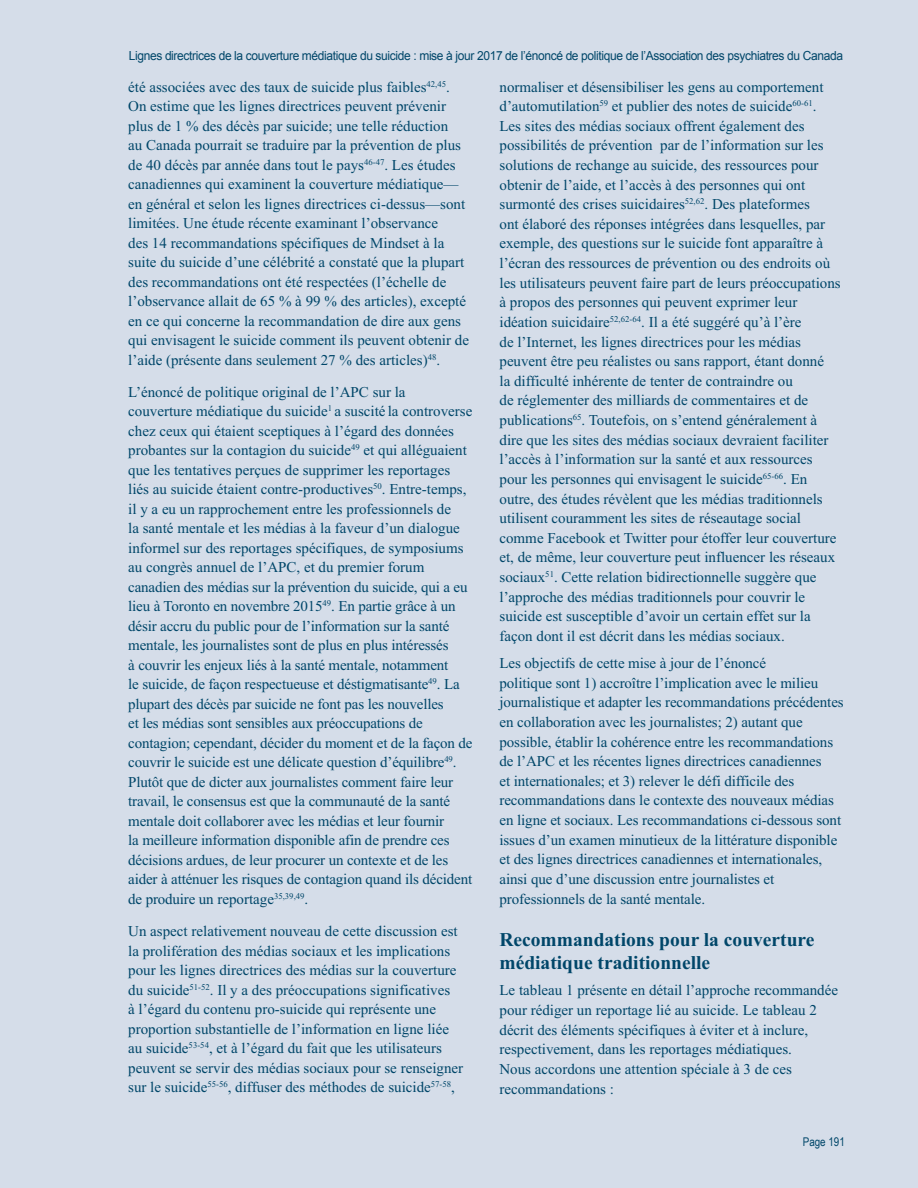
<style>
.page{position:relative;width:918px;height:1188px;background:#d5dde9}
.page>*{position:absolute;margin:0;border:0;box-sizing:border-box;transform-origin:0 0}
.Heading_Level_1{font:700 19.5px/22.6px "Times New Roman";color:#004669}
.Body_text{font:15px/19.5px "Times New Roman";color:#004669}
.Running_Head_centre{font:12.45px "Arial";letter-spacing:-.03em;color:#004669;scale:.96 1}
.footer_page_number_R{font:12px "Arial Narrow";color:#004669}
</style>
<div class="page">
<p class="Running_Head_centre" style="left:129px;top:47px;width:745px">Lignes directrices de la couverture médiatique du suicide : mise à jour 2017 de l’énoncé de politique de l’Association des psychiatres du Canada</p>
<p class="Body_text" style="left:128px;top:77px;width:342px">été associées avec des taux de suicide plus faibles<sup>42,45</sup>.<br>On estime que les lignes directrices peuvent prévenir plus de 1 % des décès par suicide; une telle réduction<br>au Canada pourrait se traduire par la prévention de plus de 40 décès par année dans tout le pays<sup>46-47</sup>. Les études canadiennes qui examinent la couverture médiatique— en général et selon les lignes directrices ci-dessus—sont limitées. Une étude récente examinant l’observance<br>des 14 recommandations spécifiques de Mindset à la suite du suicide d’une célébrité a constaté que la plupart des recommandations ont été respectées (l’échelle de l’observance allait de 65 % à 99 % des articles), excepté en ce qui concerne la recommandation de dire aux gens qui envisagent le suicide comment ils peuvent obtenir de l’aide (présente dans seulement 27 % des articles)<sup>48</sup>.</p>
<p class="Body_text" style="left:128px;top:382px;width:346px">L’énoncé de politique original de l’APC sur la couverture médiatique du suicide<sup>1</sup> a suscité la controverse chez ceux qui étaient sceptiques à l’égard des données probantes sur la contagion du suicide<sup>49</sup> et qui alléguaient que les tentatives perçues de supprimer les reportages liés au suicide étaient contre-productives<sup>50</sup>. Entre-temps, il y a eu un rapprochement entre les professionnels de<br>la santé mentale et les médias à la faveur d’un dialogue informel sur des reportages spécifiques, de symposiums au congrès annuel de l’APC, et du premier forum canadien des médias sur la prévention du suicide, qui a eu lieu à Toronto en novembre 2015<sup>49</sup>. En partie grâce à un désir accru du public pour de l’information sur la santé mentale, les journalistes sont de plus en plus intéressés<br>à couvrir les enjeux liés à la santé mentale, notamment<br>le suicide, de façon respectueuse et déstigmatisante<sup>49</sup>. La plupart des décès par suicide ne font pas les nouvelles<br>et les médias sont sensibles aux préoccupations de contagion; cependant, décider du moment et de la façon de couvrir le suicide est une délicate question d’équilibre<sup>49</sup>.<br>Plutôt que de dicter aux journalistes comment faire leur travail, le consensus est que la communauté de la santé mentale doit collaborer avec les médias et leur fournir<br>la meilleure information disponible afin de prendre ces décisions ardues, de leur procurer un contexte et de les aider à atténuer les risques de contagion quand ils décident de produire un reportage<sup>35,39,49</sup>.</p>
<p class="Body_text" style="left:128px;top:921px;width:336px">Un aspect relativement nouveau de cette discussion est la prolifération des médias sociaux et les implications pour les lignes directrices des médias sur la couverture du suicide<sup>51-52</sup>. Il y a des préoccupations significatives<br>à l’égard du contenu pro-suicide qui représente une proportion substantielle de l’information en ligne liée au suicide<sup>53-54</sup>, et à l’égard du fait que les utilisateurs peuvent se servir des médias sociaux pour se renseigner sur le suicide<sup>55-56</sup>, diffuser des méthodes de suicide<sup>57-58</sup>,</p>
<p class="Body_text" style="left:500px;top:77px;width:343px">normaliser et désensibiliser les gens au comportement d’automutilation<sup>59</sup> et publier des notes de suicide<sup>60-61</sup>.<br>Les sites des médias sociaux offrent également des possibilités de prévention par de l’information sur les solutions de rechange au suicide, des ressources pour obtenir de l’aide, et l’accès à des personnes qui ont surmonté des crises suicidaires<sup>52,62</sup>. Des plateformes<br>ont élaboré des réponses intégrées dans lesquelles, par exemple, des questions sur le suicide font apparaître à l’écran des ressources de prévention ou des endroits où les utilisateurs peuvent faire part de leurs préoccupations à propos des personnes qui peuvent exprimer leur idéation suicidaire<sup>52,62-64</sup>. Il a été suggéré qu’à l’ère<br>de l’Internet, les lignes directrices pour les médias peuvent être peu réalistes ou sans rapport, étant donné<br>la difficulté inhérente de tenter de contraindre ou<br>de réglementer des milliards de commentaires et de publications<sup>65</sup>. Toutefois, on s’entend généralement à dire que les sites des médias sociaux devraient faciliter l’accès à l’information sur la santé et aux ressources pour les personnes qui envisagent le suicide<sup>65-66</sup>. En outre, des études révèlent que les médias traditionnels utilisent couramment les sites de réseautage social comme Facebook et Twitter pour étoffer leur couverture et, de même, leur couverture peut influencer les réseaux sociaux<sup>51</sup>. Cette relation bidirectionnelle suggère que l’approche des médias traditionnels pour couvrir le suicide est susceptible d’avoir un certain effet sur la façon dont il est décrit dans les médias sociaux.</p>
<p class="Body_text" style="left:500px;top:653px;width:346px">Les objectifs de cette mise à jour de l’énoncé<br>politique sont 1) accroître l’implication avec le milieu journalistique et adapter les recommandations précédentes en collaboration avec les journalistes; 2) autant que possible, établir la cohérence entre les recommandations de l’APC et les récentes lignes directrices canadiennes<br>et internationales; et 3) relever le défi difficile des recommandations dans le contexte des nouveaux médias en ligne et sociaux. Les recommandations ci-dessous sont issues d’un examen minutieux de la littérature disponible et des lignes directrices canadiennes et internationales, ainsi que d’une discussion entre journalistes et professionnels de la santé mentale.</p>
<p class="Heading_Level_1" style="left:500px;top:928px;width:317px">Recommandations pour la couverture médiatique traditionnelle</p>
<p class="Body_text" style="left:500px;top:981px;width:340px">Le tableau 1 présente en détail l’approche recommandée pour rédiger un reportage lié au suicide. Le tableau 2 décrit des éléments spécifiques à éviter et à inclure, respectivement, dans les reportages médiatiques.<br>Nous accordons une attention spéciale à 3 de ces recommandations :</p>
<p class="footer_page_number_R" style="left:803px;top:1133px;width:44px">Page 191</p>
</div>
